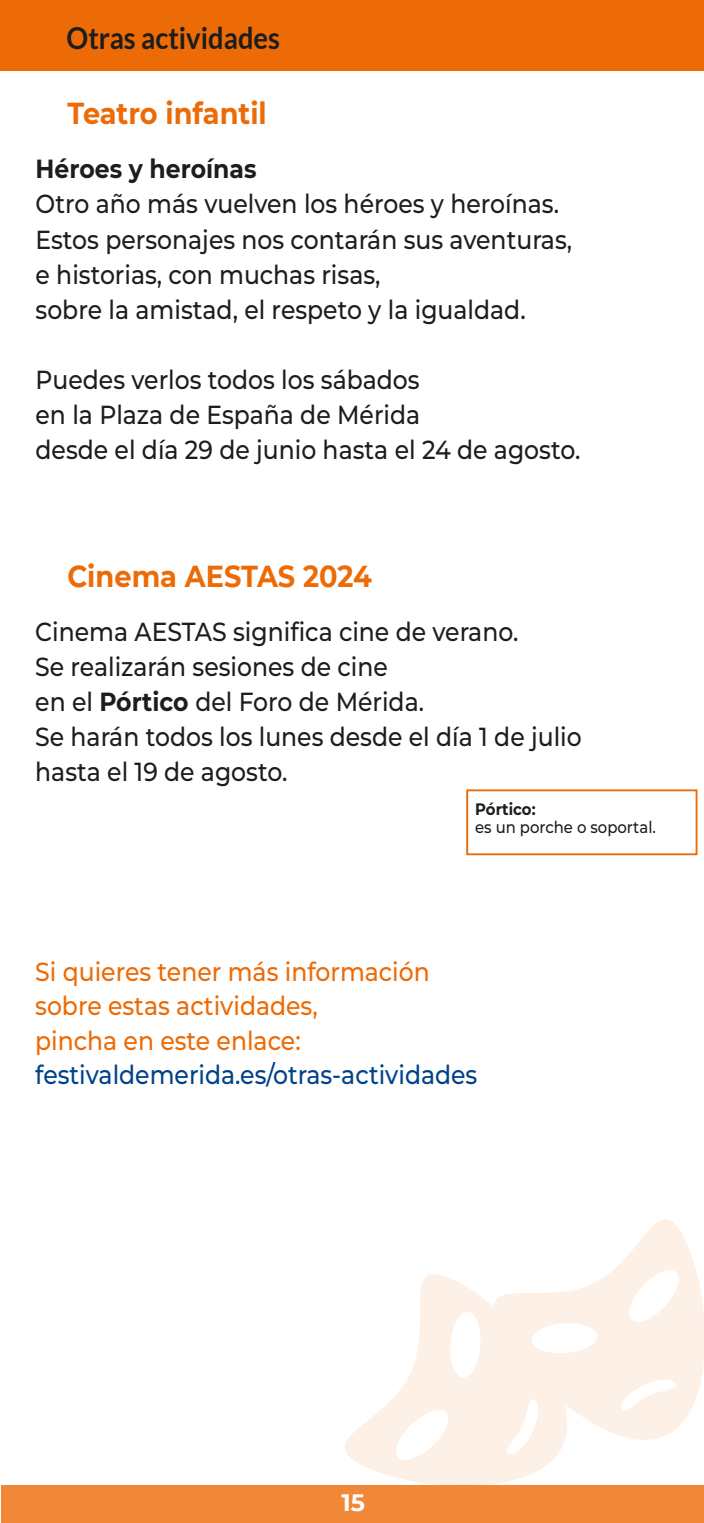
<style>
.page{position:relative;width:704px;height:1523px;background:#fff}
.page>*{position:absolute;margin:0;border:0;box-sizing:border-box;transform-origin:0 0}
.t1{font:700 30.25px "Montserrat";color:#ed6b06;scale:.9 1}
.t2{font:700 30.25px "Lato";color:#1d1d1b;scale:.9 1}
.t3{font:500 26.12px/35px "Montserrat";color:#1d1d1b;scale:.9 1}
.t4{font:500 26.12px/34.4px "Montserrat";color:#ed6b06;scale:.9 1}
.t5{font:500 26.12px "Montserrat";color:#004289;scale:.9 1}
.t6{font:700 26.12px "Montserrat";color:#1d1d1b;scale:.9 1}
.t7{font:700 23.75px "Montserrat";color:#fff}
.t8{font:500 16.5px "Montserrat";color:#1d1d1b;scale:.9 1}
.t9{font:700 16.5px "Montserrat";color:#1d1d1b;scale:.9 1}
.s1{font-weight:700}
</style>
<div class="page">
<div style="left:1px;top:1485px;width:702px;height:37px;background:#f08837"></div>
<svg style="left:586px;top:1219px;width:117px;height:221px;fill:#fdf0e6"></svg>
<svg style="left:345px;top:1274px;width:241px;height:211px;fill:#fdf0e6"></svg>
<div style="left:466px;top:789px;width:231px;height:66px;background:#fff;border:2px solid #ed6b06"></div>
<div style="left:0;top:0;width:703px;height:70px;background:#ed6b06"></div>
<p class="t2" style="left:67px;top:21px;width:238px">Otras actividades</p>
<p class="t1" style="left:68px;top:92px;width:222px">Teatro infantil</p>
<p class="t6" style="left:36px;top:150px;width:247px">Héroes y heroínas</p>
<p class="t3" style="left:36px;top:186px;width:597px">Otro año más vuelven los héroes y heroínas.<br>Estos personajes nos contarán sus aventuras, e historias, con muchas risas,<br>sobre la amistad, el respeto y la igualdad.</p>
<p class="t3" style="left:36px;top:361px;width:606px">Puedes verlos todos los sábados<br>en la Plaza de España de Mérida<br>desde el día 29 de junio hasta el 24 de agosto.</p>
<p class="t1" style="left:67px;top:554px;width:340px">Cinema AESTAS 2024</p>
<p class="t3" style="left:35px;top:613px;width:608px">Cinema AESTAS significa cine de verano.<br>Se realizarán sesiones de cine<br>en el <span class="s1">Pórtico</span> del Foro de Mérida.<br>Se harán todos los lunes desde el día 1 de julio hasta el 19 de agosto.</p>
<p class="t9" style="left:475px;top:797px;width:68px">Pórtico:</p>
<p class="t8" style="left:475px;top:816px;width:202px">es un porche o soportal.</p>
<p class="t4" style="left:35px;top:953px;width:439px">Si quieres tener más información sobre estas actividades,<br>pincha en este enlace:</p>
<p class="t5" style="left:35px;top:1056px;width:492px">festivaldemerida.es/otras-actividades</p>
<p class="t7" style="left:341px;top:1485px;width:25px">15</p>
</div>
